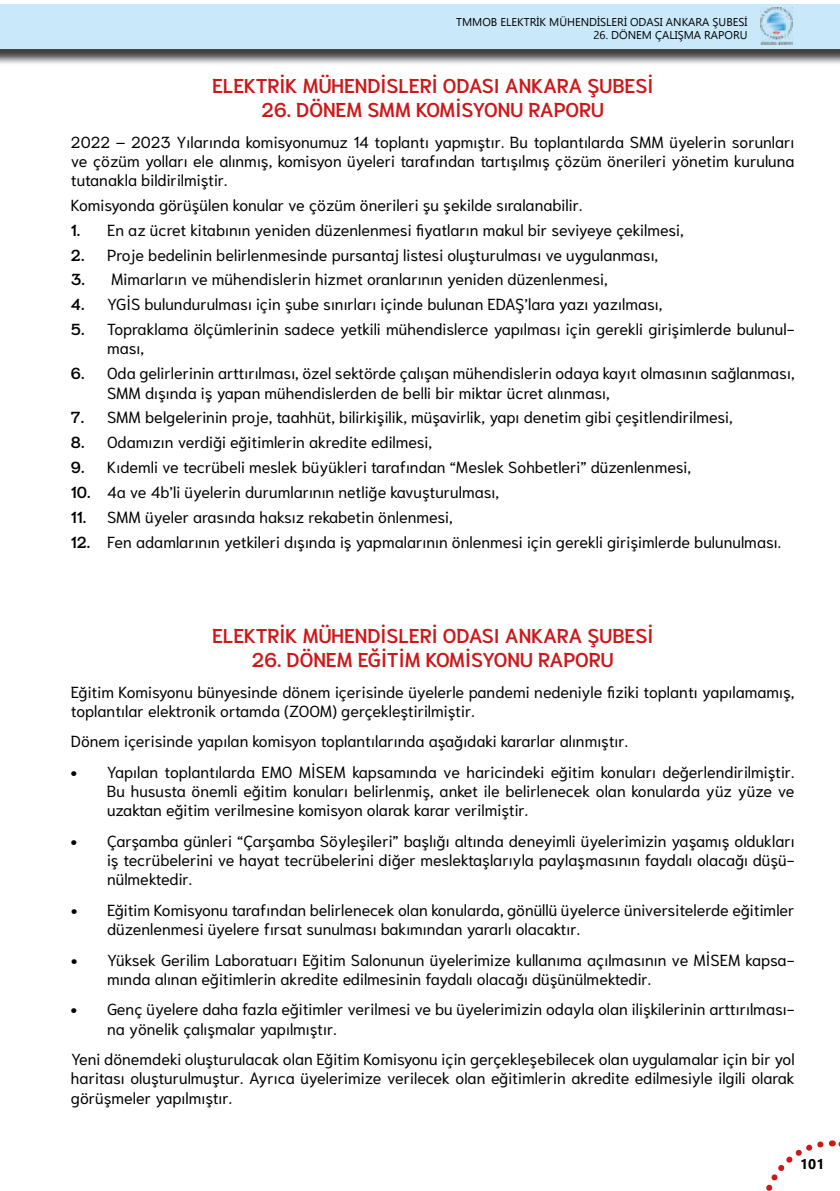
<style>
.page{position:relative;width:840px;height:1191px;background:#fff}
.page>*{position:absolute;margin:0;border:0;box-sizing:border-box;transform-origin:0 0}
.t1{font:600 20px "Niramit";color:#cd1719}
.t2{font:16px/19.2px "Niramit";color:#000}
.t3{font:700 14px "Ebrima";color:#000}
.t4{font:11.2px "Ebrima";color:#000}
.s1{font-weight:600}
</style>
<div class="page">
<svg style="left:766px;top:1140px;width:74px;height:51px"></svg>
<div style="left:0;top:6px;width:839px;height:60px;background:#000;opacity:.75"></div>
<div style="left:0;top:4px;width:839px;height:44px;background:#c9e9fb"></div>
<img style="left:760px;top:7px;width:32px;height:38px">
<p class="t4" style="left:456px;top:13px;width:293px">TMMOB ELEKTRİK MÜHENDİSLERİ ODASI ANKARA ŞUBESİ</p>
<p class="t4" style="left:593px;top:27px;width:155px">26. DÖNEM ÇALIŞMA RAPORU</p>
<p class="t1" style="left:212px;top:74px;width:442px">ELEKTRİK MÜHENDİSLERİ ODASI ANKARA ŞUBESİ</p>
<p class="t1" style="left:261px;top:98px;width:344px">26. DÖNEM SMM KOMİSYONU RAPORU</p>
<p class="t2" style="left:71px;top:132px;width:724px;text-align:justify">2022 – 2023 Yılarında komisyonumuz 14 toplantı yapmıştır. Bu toplantılarda SMM üyelerin sorunları ve çözüm yolları ele alınmış, komisyon üyeleri tarafından tartışılmış çözüm önerileri yönetim kuruluna tutanakla bildirilmiştir.</p>
<p class="t2" style="left:71px;top:195px;width:512px">Komisyonda görüşülen konular ve çözüm önerileri şu şekilde sıralanabilir.</p>
<p class="t2" style="left:71px;top:220px;width:613px"><span class="s1">1.</span> En az ücret kitabının yeniden düzenlenmesi fiyatların makul bir seviyeye çekilmesi,</p>
<p class="t2" style="left:71px;top:245px;width:588px"><span class="s1">2.</span> Proje bedelinin belirlenmesinde pursantaj listesi oluşturulması ve uygulanması,</p>
<p class="t2" style="left:71px;top:270px;width:538px"><span class="s1">3.</span> Mimarların ve mühendislerin hizmet oranlarının yeniden düzenlenmesi,</p>
<p class="t2" style="left:71px;top:295px;width:592px"><span class="s1">4.</span> YGİS bulundurulması için şube sınırları içinde bulunan EDAŞ’lara yazı yazılması,</p>
<p class="t2" style="left:107px;top:320px;width:688px;text-indent:-36px"><span class="s1">5.</span> Topraklama ölçümlerinin sadece yetkili mühendislerce yapılması için gerekli girişimlerde bulunul&shy;ması,</p>
<p class="t2" style="left:107px;top:364px;width:688px;text-indent:-36px"><span class="s1">6.</span> Oda gelirlerinin arttırılması, özel sektörde çalışan mühendislerin odaya kayıt olmasının sağlanması,<br>SMM dışında iş yapan mühendislerden de belli bir miktar ücret alınması,</p>
<p class="t2" style="left:71px;top:408px;width:662px"><span class="s1">7.</span> SMM belgelerinin proje, taahhüt, bilirkişilik, müşavirlik, yapı denetim gibi çeşitlendirilmesi,</p>
<p class="t2" style="left:71px;top:433px;width:362px"><span class="s1">8.</span> Odamızın verdiği eğitimlerin akredite edilmesi,</p>
<p class="t2" style="left:71px;top:458px;width:621px"><span class="s1">9.</span> Kıdemli ve tecrübeli meslek büyükleri tarafından “Meslek Sohbetleri” düzenlenmesi,</p>
<p class="t2" style="left:71px;top:482px;width:429px"><span class="s1">10.</span> 4a ve 4b’li üyelerin durumlarının netliğe kavuşturulması,</p>
<p class="t2" style="left:71px;top:507px;width:383px"><span class="s1">11.</span> SMM üyeler arasında haksız rekabetin önlenmesi,</p>
<p class="t2" style="left:71px;top:532px;width:711px"><span class="s1">12.</span> Fen adamlarının yetkileri dışında iş yapmalarının önlenmesi için gerekli girişimlerde bulunulması.</p>
<p class="t1" style="left:212px;top:624px;width:442px">ELEKTRİK MÜHENDİSLERİ ODASI ANKARA ŞUBESİ</p>
<p class="t1" style="left:252px;top:648px;width:363px">26. DÖNEM EĞİTİM KOMİSYONU RAPORU</p>
<p class="t2" style="left:71px;top:682px;width:724px">Eğitim Komisyonu bünyesinde dönem içerisinde üyelerle pandemi nedeniyle fiziki toplantı yapılamamış, toplantılar elektronik ortamda (ZOOM) gerçekleştirilmiştir.</p>
<p class="t2" style="left:71px;top:732px;width:558px">Dönem içerisinde yapılan komisyon toplantılarında aşağıdaki kararlar alınmıştır.</p>
<p class="t2" style="left:107px;top:762px;width:688px;text-align:justify;text-indent:-36px"><span class="s1">•</span> Yapılan toplantılarda EMO MİSEM kapsamında ve haricindeki eğitim konuları değerlendirilmiştir.<br>Bu hususta önemli eğitim konuları belirlenmiş, anket ile belirlenecek olan konularda yüz yüze ve uzaktan eğitim verilmesine komisyon olarak karar verilmiştir.</p>
<p class="t2" style="left:107px;top:831px;width:688px;text-align:justify;text-indent:-36px"><span class="s1">•</span> Çarşamba günleri “Çarşamba Söyleşileri” başlığı altında deneyimli üyelerimizin yaşamış oldukları iş tecrübelerini ve hayat tecrübelerini diğer meslektaşlarıyla paylaşmasının faydalı olacağı düşü&shy;nülmektedir.</p>
<p class="t2" style="left:107px;top:900px;width:688px;text-indent:-36px"><span class="s1">•</span> Eğitim Komisyonu tarafından belirlenecek olan konularda, gönüllü üyelerce üniversitelerde eğitimler düzenlenmesi üyelere fırsat sunulması bakımından yararlı olacaktır.</p>
<p class="t2" style="left:107px;top:950px;width:688px;text-indent:-36px"><span class="s1">•</span> Yüksek Gerilim Laboratuarı Eğitim Salonunun üyelerimize kullanıma açılmasının ve MİSEM kapsa&shy;mında alınan eğitimlerin akredite edilmesinin faydalı olacağı düşünülmektedir.</p>
<p class="t2" style="left:107px;top:1000px;width:688px;text-indent:-36px"><span class="s1">•</span> Genç üyelere daha fazla eğitimler verilmesi ve bu üyelerimizin odayla olan ilişkilerinin arttırılması&shy;na yönelik çalışmalar yapılmıştır.</p>
<p class="t2" style="left:71px;top:1049px;width:724px;text-align:justify">Yeni dönemdeki oluşturulacak olan Eğitim Komisyonu için gerçekleşebilecek olan uygulamalar için bir yol haritası oluşturulmuştur. Ayrıca üyelerimize verilecek olan eğitimlerin akredite edilmesiyle ilgili olarak görüşmeler yapılmıştır.</p>
<p class="t3" style="left:799px;top:1153px;width:26px">101</p>
</div>
